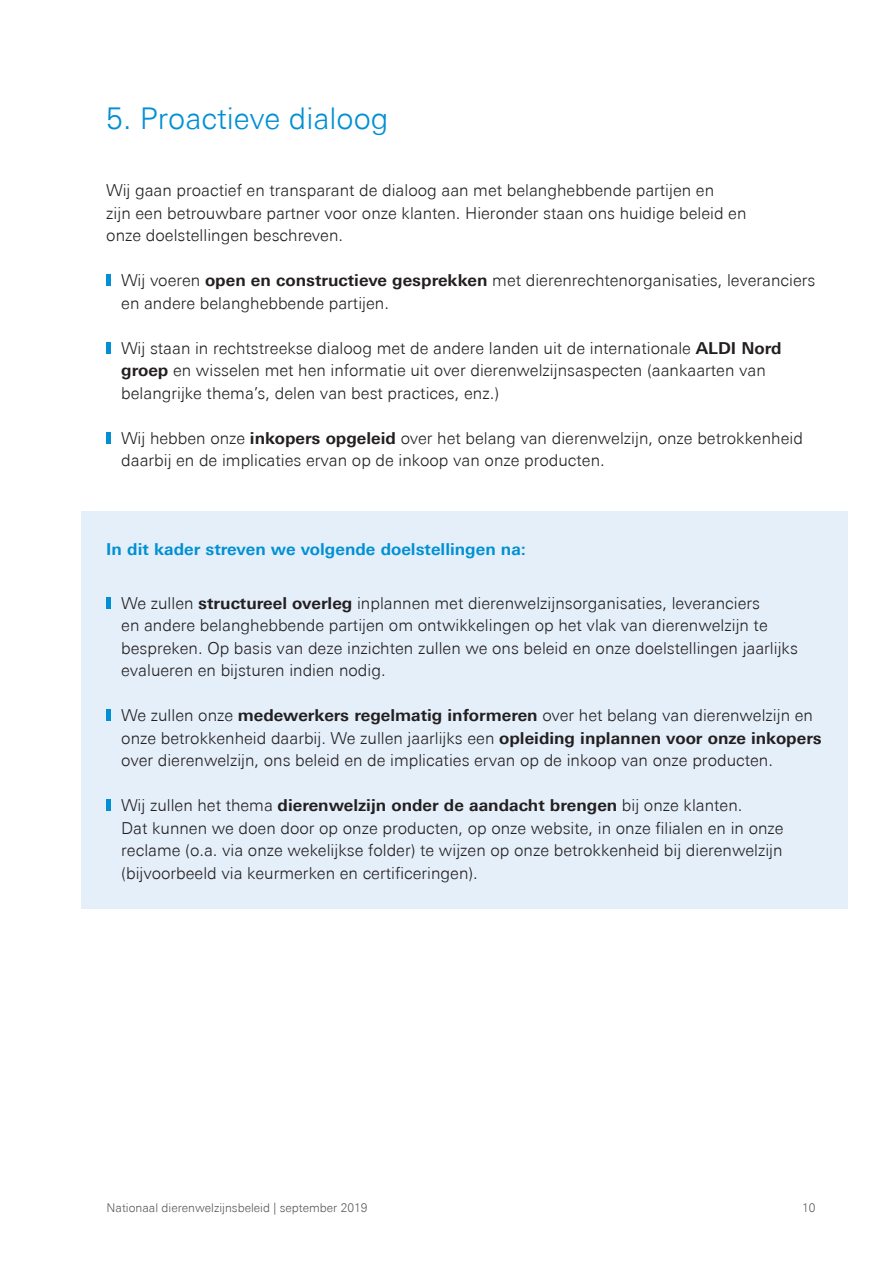
<style>
.page{position:relative;width:893px;height:1263px;background:#fff}
.page>*{position:absolute;margin:0;border:0;box-sizing:border-box;transform-origin:0 0}
.t1{font:300 30px "Univers Next Pro";color:#0090d3}
.t2{font:300 16.5px/22.5px "Univers Next Pro";color:#231f20}
.t3{font:700 16.5px "Univers Next Pro";color:#0090d3}
.t4{font:300 12px "Univers Next Pro";color:#57585a}
.s1{font-weight:700}
</style>
<div class="page">
<div style="left:106px;top:274px;width:5px;height:12px;background:#0090d3"></div>
<div style="left:106px;top:342px;width:5px;height:12px;background:#0090d3"></div>
<div style="left:106px;top:432px;width:5px;height:12px;background:#0090d3"></div>
<div style="left:82px;top:511px;width:766px;height:397px;background:#e4eff9"></div>
<div style="left:106px;top:597px;width:5px;height:12px;background:#0090d3"></div>
<div style="left:106px;top:709px;width:5px;height:12px;background:#0090d3"></div>
<div style="left:106px;top:799px;width:5px;height:12px;background:#0090d3"></div>
<p class="t1" style="left:106px;top:101px;width:284px">5. Proactieve dialoog</p>
<p class="t2" style="left:106px;top:179px;width:642px">Wij gaan proactief en transparant de dialoog aan met belanghebbende partijen en<br>zijn een betrouwbare partner voor onze klanten. Hieronder staan ons huidige beleid en onze doelstellingen beschreven.</p>
<p class="t2" style="left:121px;top:269px;width:696px">Wij voeren <span class="s1">open en constructieve gesprekken</span> met dierenrechtenorganisaties, leveranciers en andere belanghebbende partijen.</p>
<p class="t2" style="left:121px;top:336px;width:662px">Wij staan in rechtstreekse dialoog met de andere landen uit de internationale <span class="s1">ALDI Nord groep</span> en wisselen met hen informatie uit over dierenwelzijnsaspecten (aankaarten van belangrijke thema’s, delen van best practices, enz.)</p>
<p class="t2" style="left:121px;top:426px;width:683px">Wij hebben onze <span class="s1">inkopers opgeleid</span> over het belang van dierenwelzijn, onze betrokkenheid daarbij en de implicaties ervan op de inkoop van onze producten.</p>
<p class="t3" style="left:106px;top:539px;width:421px">In dit kader streven we volgende doelstellingen na:</p>
<p class="t2" style="left:121px;top:592px;width:678px">We zullen <span class="s1">structureel overleg</span> inplannen met dierenwelzijnsorganisaties, leveranciers<br>en andere belanghebbende partijen om ontwikkelingen op het vlak van dierenwelzijn te bespreken. Op basis van deze inzichten zullen we ons beleid en onze doelstellingen jaarlijks evalueren en bijsturen indien nodig.</p>
<p class="t2" style="left:121px;top:704px;width:702px">We zullen onze <span class="s1">medewerkers regelmatig informeren</span> over het belang van dierenwelzijn en onze betrokkenheid daarbij. We zullen jaarlijks een <span class="s1">opleiding inplannen voor onze inkopers </span>over dierenwelzijn, ons beleid en de implicaties ervan op de inkoop van onze producten.</p>
<p class="t2" style="left:121px;top:794px;width:664px">Wij zullen het thema <span class="s1">dierenwelzijn onder de aandacht brengen</span> bij onze klanten.<br>Dat kunnen we doen door op onze producten, op onze website, in onze filialen en in onze reclame (o.a. via onze wekelijkse folder) te wijzen op onze betrokkenheid bij dierenwelzijn (bijvoorbeeld via keurmerken en certificeringen).</p>
<p class="t4" style="left:107px;top:1201px;width:263px">Nationaal dierenwelzijnsbeleid | september 2019</p>
<p class="t4" style="left:802px;top:1201px;width:15px">10</p>
</div>
